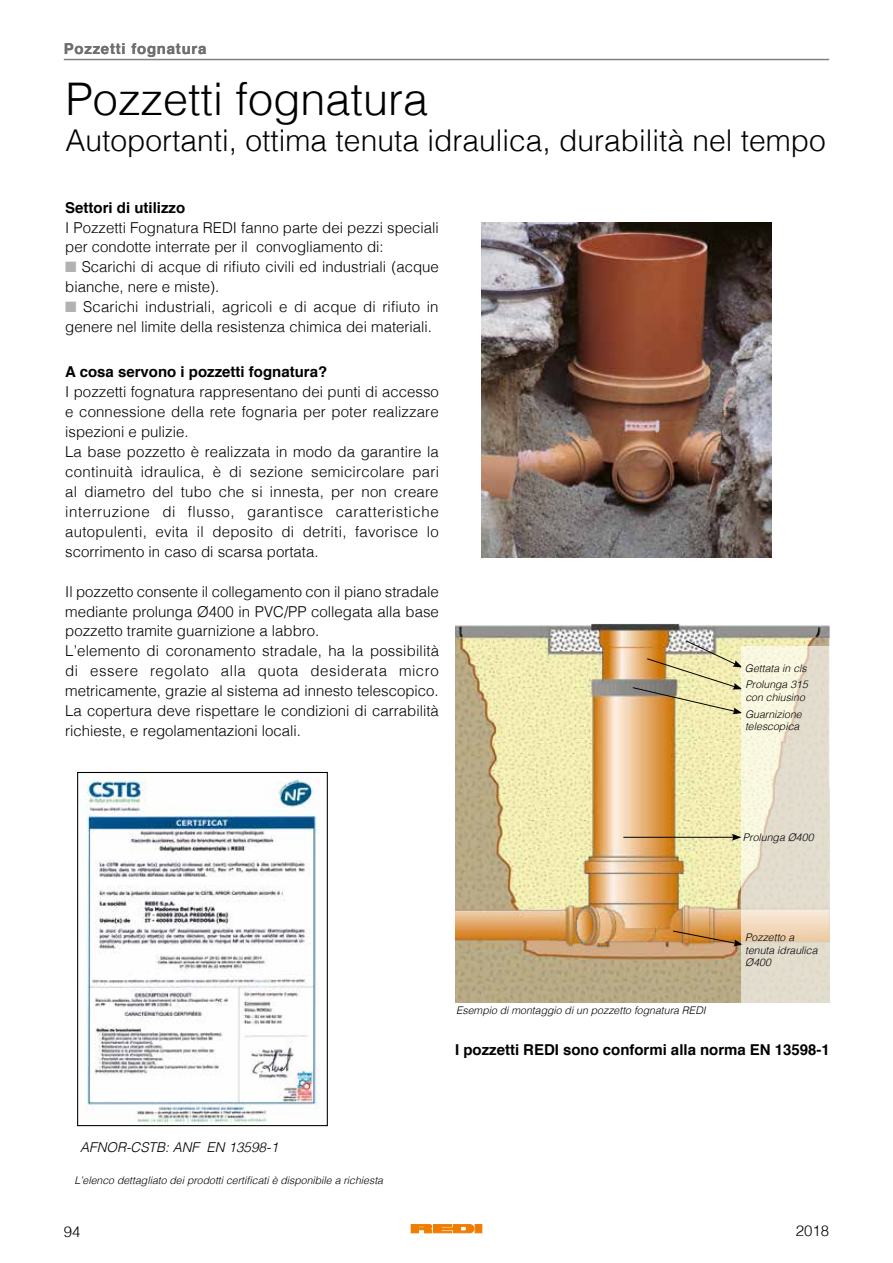
<style>
.page{position:relative;width:893px;height:1263px;background:#fff}
.page>*{position:absolute;margin:0;border:0;box-sizing:border-box;transform-origin:0 0}
.t1{font:300 45px "Helvetica";color:#000}
.t2{font:300 30px "Helvetica";color:#000}
.t3{font:300 15px/20px "Helvetica";color:#000}
.t4{font:700 15px "Helvetica";color:#000}
.t5{font:700 15px "Helvetica";letter-spacing:.05em;color:#706f6f}
.t6{font:italic 300 13.5px "Helvetica";color:#000}
.t7{font:italic 300 10.5px/12.6px "Helvetica";color:#000}
.s1{color:#b3b2b2}
</style>
<div class="page">
<hr style="left:64px;top:59px;width:765px;height:1px;background:#000">
<div style="left:475px;top:1224px;width:7px;height:9px;background:#ef7d00;border:1px solid #ef7d00"></div>
<svg style="left:411px;top:1224px;width:63px;height:9px"></svg>
<img style="left:482px;top:223px;width:290px;height:334px">
<img style="left:456px;top:623px;width:373px;height:380px">
<hr style="left:623px;top:837px;width:111px;height:1px;background:#000">
<svg style="left:732px;top:834px;width:9px;height:7px"></svg>
<svg style="left:672px;top:930px;width:69px;height:16px"></svg>
<img style="left:632px;top:640px;width:110px;height:74px">
<svg style="left:741px;top:646px;width:89px;height:357px;background:#e9e3d0"></svg>
<img style="left:82px;top:774px;width:238px;height:350px">
<div style="left:77px;top:772px;width:251px;height:354px;border:1px solid #000"></div>
<p class="t5" style="left:64px;top:36px;width:144px">Pozzetti fognatura</p>
<h1 class="t1" style="left:65px;top:61px;width:364px">Pozzetti fognatura</h1>
<h2 class="t2" style="left:65px;top:115px;width:762px">Autoportanti, ottima tenuta idraulica, durabilità nel tempo</h2>
<p class="t4" style="left:65px;top:196px;width:122px">Settori di utilizzo</p>
<p class="t3" style="left:65px;top:217px;width:375px;line-height:19.5px">I Pozzetti Fognatura REDI fanno parte dei pezzi speciali per condotte interrate per il convogliamento di:</p>
<p class="t3" style="left:65px;top:256px;width:375px"><span class="s1">■</span> Scarichi di acque di rifiuto civili ed industriali (acque bianche, nere e miste).</p>
<p class="t3" style="left:65px;top:296px;width:375px"><span class="s1">■</span> Scarichi industriali, agricoli e di acque di rifiuto in genere nel limite della resistenza chimica dei materiali.</p>
<p class="t4" style="left:65px;top:360px;width:263px">A cosa servono i pozzetti fognatura?</p>
<p class="t3" style="left:65px;top:381px;width:375px">I pozzetti fognatura rappresentano dei punti di accesso e connessione della rete fognaria per poter realizzare ispezioni e pulizie.<br>La base pozzetto è realizzata in modo da garantire la continuità idraulica, è di sezione semicircolare pari al diametro del tubo che si innesta, per non creare interruzione di flusso, garantisce caratteristiche autopulenti, evita il deposito di detriti, favorisce lo scorrimento in caso di scarsa portata.</p>
<p class="t3" style="left:65px;top:580px;width:375px">Il pozzetto consente il collegamento con il piano stradale mediante prolunga Ø400 in PVC/PP collegata alla base pozzetto tramite guarnizione a labbro.<br>L’elemento di coronamento stradale, ha la possibilità di essere regolato alla quota desiderata micro metricamente, grazie al sistema ad innesto telescopico.<br>La copertura deve rispettare le condizioni di carrabilità richieste, e regolamentazioni locali.</p>
<p class="t7" style="left:745px;top:661px;width:63px">Gettata in cls</p>
<p class="t7" style="left:745px;top:707px;width:58px">Guarnizione telescopica</p>
<p class="t7" style="left:745px;top:678px;width:64px">Prolunga 315 con chiusino</p>
<p class="t6" style="left:80px;top:1136px;width:200px">AFNOR-CSTB: ANF EN 13598-1</p>
<p class="t7" style="left:74px;top:1174px;width:310px">L’elenco dettagliato dei prodotti certificati è disponibile a richiesta</p>
<p class="t7" style="left:743px;top:830px;width:72px">Prolunga Ø400</p>
<p class="t7" style="left:456px;top:1003px;width:251px">Esempio di montaggio di un pozzetto fognatura REDI</p>
<p class="t7" style="left:745px;top:930px;width:74px">Pozzetto a tenuta idraulica<br>Ø400</p>
<p class="t4" style="left:455px;top:1037px;width:376px">I pozzetti REDI sono conformi alla norma EN 13598-1</p>
<p class="t3" style="left:64px;top:1221px;width:18px">94</p>
<p class="t3" style="left:796px;top:1219px;width:35px">2018</p>
</div>
